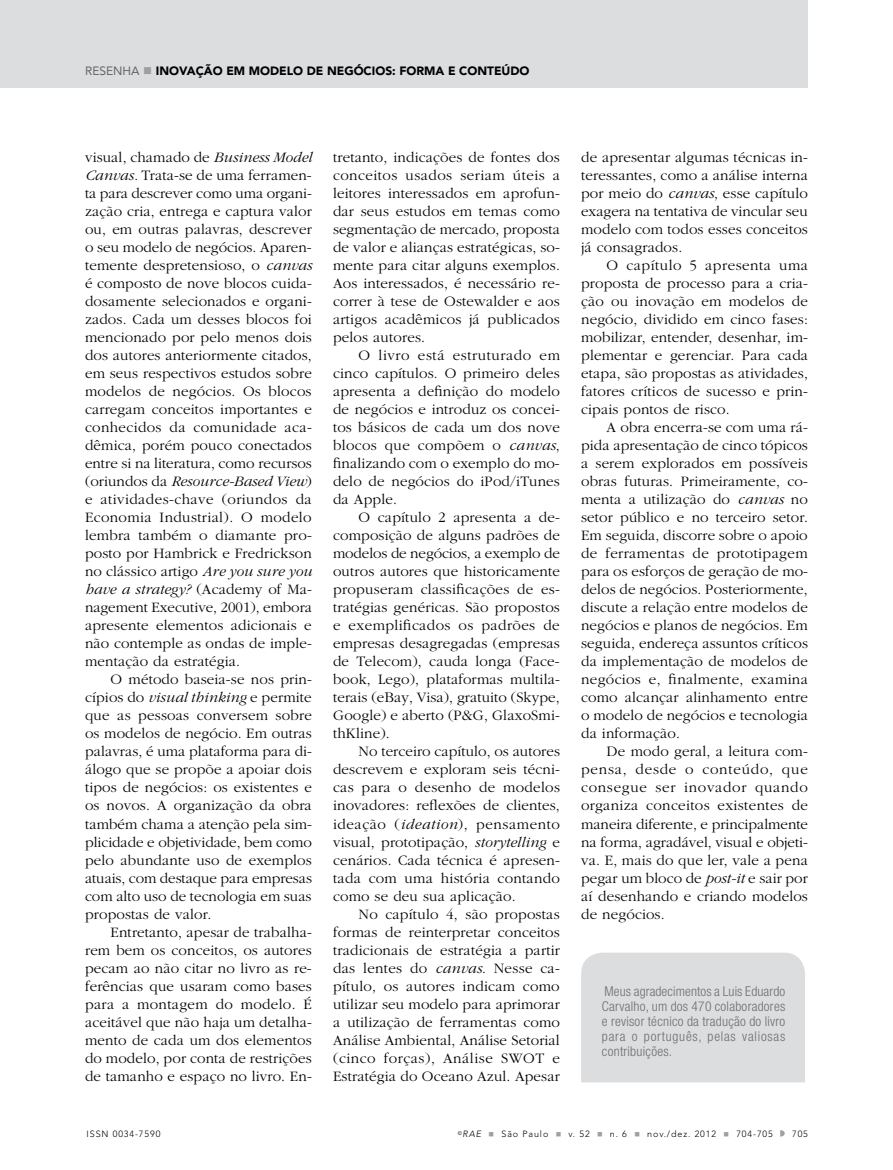
<style>
.page{position:relative;width:893px;height:1170px;background:#fff}
.page>*{position:absolute;margin:0;border:0;box-sizing:border-box;transform-origin:0 0}
.t1{font:300 15px/18px "Garamond";letter-spacing:.01em;color:#000;text-align:justify}
.t2{font:300 condensed 13.5px/15px "Helvetica Neue LT Std";letter-spacing:.055em;color:#6d6e71;text-align:justify}
.t3{font:900 12px "Avenir LT Std";color:#000}
.t4{font:300 9px "Avenir LT Std";letter-spacing:.1em;color:#000}
.s1{font-weight:400;color:#636466}
.s2{color:#9d9fa2}
.s3{font-style:italic}
</style>
<div class="page">
<div style="left:0;top:0;width:808px;height:87px;background:#dcddde"></div>
<svg style="left:780px;top:1130px;width:5px;height:6px"></svg>
<div style="left:581px;top:952px;width:224px;height:130px;background:#dcddde"></div>
<p class="t3" style="left:85px;top:64px;width:446px"><span class="s1">RESENHA</span> <span class="s2">■</span> INOVAÇÃO EM MODELO DE NEGÓCIOS: FORMA E CONTEÚDO</p>
<p class="t1" style="left:85px;top:149px;width:228px">visual, chamado de <span class="s3">Business Model Canvas.</span> Trata-se de uma ferramen&shy;ta para descrever como uma organi&shy;zação cria, entrega e captura valor ou, em outras palavras, descrever o seu modelo de negócios. Aparen&shy;temente despretensioso, o <span class="s3">canvas </span>é composto de nove blocos cuida&shy;dosamente selecionados e organi&shy;zados. Cada um desses blocos foi mencionado por pelo menos dois dos autores anteriormente citados, em seus respectivos estudos sobre modelos de negócios. Os blocos carregam conceitos importantes e conhecidos da comunidade aca&shy;dêmica, porém pouco conectados entre si na literatura, como recursos (oriundos da <span class="s3">Resource-Based View</span>) e atividades-chave (oriundos da Economia Industrial). O modelo lembra também o diamante pro&shy;posto por Hambrick e Fredrickson no clássico artigo <span class="s3">Are you sure you have a strategy?</span> (Academy of Ma&shy;nagement Executive, 2001), embora apresente elementos adicionais e não contemple as ondas de imple&shy;mentação da estratégia.</p>
<p class="t1" style="left:85px;top:671px;width:228px;text-indent:26px">O método baseia-se nos prin&shy;cípios do <span class="s3">visual thinking</span> e permite que as pessoas conversem sobre os modelos de negócio. Em outras palavras, é uma plataforma para di&shy;álogo que se propõe a apoiar dois tipos de negócios: os existentes e os novos. A organização da obra também chama a atenção pela sim&shy;plicidade e objetividade, bem como pelo abundante uso de exemplos atuais, com destaque para empresas com alto uso de tecnologia em suas propostas de valor.</p>
<p class="t1" style="left:85px;top:923px;width:228px;text-indent:26px">Entretanto, apesar de trabalha&shy;rem bem os conceitos, os autores pecam ao não citar no livro as re&shy;ferências que usaram como bases para a montagem do modelo. É aceitável que não haja um detalha&shy;mento de cada um dos elementos do modelo, por conta de restrições de tamanho e espaço no livro. En-</p>
<p class="t1" style="left:333px;top:149px;width:228px">tretanto, indicações de fontes dos conceitos usados seriam úteis a leitores interessados em aprofun&shy;dar seus estudos em temas como segmentação de mercado, proposta de valor e alianças estratégicas, so&shy;mente para citar alguns exemplos.<br>Aos interessados, é necessário re&shy;correr à tese de Ostewalder e aos artigos acadêmicos já publicados pelos autores.</p>
<p class="t1" style="left:333px;top:347px;width:228px;text-indent:26px">O livro está estruturado em cinco capítulos. O primeiro deles apresenta a definição do modelo de negócios e introduz os concei&shy;tos básicos de cada um dos nove blocos que compõem o <span class="s3">canvas</span>, finalizando com o exemplo do mo&shy;delo de negócios do iPod/iTunes da Apple.</p>
<p class="t1" style="left:333px;top:509px;width:228px;text-indent:26px">O capítulo 2 apresenta a de&shy;composição de alguns padrões de modelos de negócios, a exemplo de outros autores que historicamente propuseram classificações de es&shy;tratégias genéricas. São propostos e exemplificados os padrões de empresas desagregadas (empresas de Telecom), cauda longa (Face&shy;book, Lego), plataformas multila&shy;terais (eBay, Visa), gratuito (Skype, Google) e aberto (P&amp;G, GlaxoSmi&shy;thKline).</p>
<p class="t1" style="left:333px;top:743px;width:228px;text-indent:26px">No terceiro capítulo, os autores descrevem e exploram seis técni&shy;cas para o desenho de modelos inovadores: reflexões de clientes, ideação (<span class="s3">ideation</span>), pensamento visual, prototipação, <span class="s3">storytelling</span> e cenários. Cada técnica é apresen&shy;tada com uma história contando como se deu sua aplicação.</p>
<p class="t1" style="left:333px;top:905px;width:228px;text-indent:26px">No capítulo 4, são propostas formas de reinterpretar conceitos tradicionais de estratégia a partir das lentes do <span class="s3">canvas</span>. Nesse ca&shy;pítulo, os autores indicam como utilizar seu modelo para aprimorar a utilização de ferramentas como Análise Ambiental, Análise Setorial (cinco forças), Análise SWOT e Estratégia do Oceano Azul. Apesar</p>
<p class="t1" style="left:581px;top:149px;width:228px">de apresentar algumas técnicas in&shy;teressantes, como a análise interna por meio do <span class="s3">canvas</span>, esse capítulo exagera na tentativa de vincular seu modelo com todos esses conceitos já consagrados.</p>
<p class="t1" style="left:581px;top:257px;width:228px;text-indent:26px">O capítulo 5 apresenta uma proposta de processo para a cria&shy;ção ou inovação em modelos de negócio, dividido em cinco fases: mobilizar, entender, desenhar, im&shy;plementar e gerenciar. Para cada etapa, são propostas as atividades, fatores críticos de sucesso e prin&shy;cipais pontos de risco.</p>
<p class="t1" style="left:581px;top:419px;width:228px;text-indent:26px">A obra encerra-se com uma rá&shy;pida apresentação de cinco tópicos a serem explorados em possíveis obras futuras. Primeiramente, co&shy;menta a utilização do <span class="s3">canvas</span> no setor público e no terceiro setor.<br>Em seguida, discorre sobre o apoio de ferramentas de prototipagem para os esforços de geração de mo&shy;delos de negócios. Posteriormente, discute a relação entre modelos de negócios e planos de negócios. Em seguida, endereça assuntos críticos da implementação de modelos de negócios e, finalmente, examina como alcançar alinhamento entre o modelo de negócios e tecnologia da informação.</p>
<p class="t1" style="left:581px;top:743px;width:228px;text-indent:26px">De modo geral, a leitura com&shy;pensa, desde o conteúdo, que consegue ser inovador quando organiza conceitos existentes de maneira diferente, e principalmente na forma, agradável, visual e objeti&shy;va. E, mais do que ler, vale a pena pegar um bloco de <span class="s3">post-it</span> e sair por aí desenhando e criando modelos de negócios.</p>
<p class="t2" style="left:602px;top:983px;width:185px">Meus agradecimentos a Luis Eduardo Carvalho, um dos 470 colaboradores e revisor técnico da tradução do livro para o português, pelas valiosas contribuições.</p>
<p class="t4" style="left:87px;top:1128px;width:75px">ISSN 0034-7590</p>
<p class="t4" style="left:458px;top:1128px;width:316px"><sup>©</sup><span class="s3">RAE</span> <span class="s2">■</span> São Paulo <span class="s2">■</span> v. 52 <span class="s2">■</span> n. 6 <span class="s2">■</span> nov./dez. 2012 <span class="s2">■</span> 704-705</p>
<p class="t4" style="left:792px;top:1128px;width:17px">705</p>
</div>
